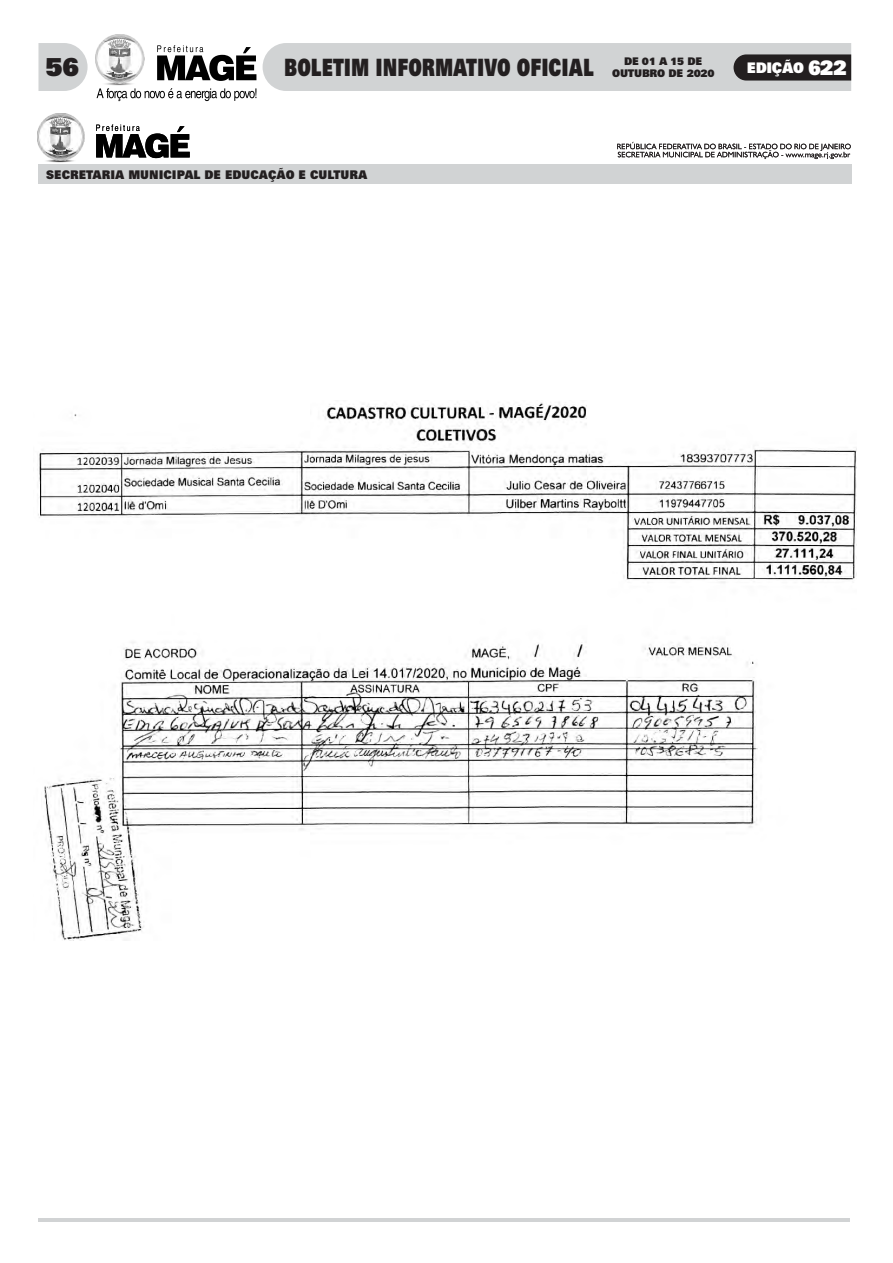
<style>
.page{position:relative;width:893px;height:1263px;background:#fff}
.page>*{position:absolute;margin:0;border:0;box-sizing:border-box;transform-origin:0 0}
.t1{font:900 25.65px "Zurich BT";color:#231f20}
.t2{font:900 24px "Zurich BT";color:#231f20;scale:.71 1}
.t3{font:900 14.7px "Zurich BT";letter-spacing:-.025em;color:#fff;scale:.94 1}
.t4{font:900 12px "Zurich BT";color:#231f20;scale:.93 1}
.t5{font:900 10.5px/12.6px "Zurich BT";letter-spacing:-.02em;color:#231f20;text-align:center;scale:.96 1}
.s1{font-size:20.7px}
</style>
<div class="page">
<hr style="left:38px;top:1218px;width:812px;height:4px;background:#d1d3d4">
<img style="left:38px;top:402px;width:818px;height:539px">
<img style="left:38px;top:114px;width:46px;height:44px">
<svg style="left:46px;top:158px;width:28px;height:5px"></svg>
<svg style="left:96px;top:124px;width:94px;height:34px"></svg>
<div style="left:39px;top:165px;width:813px;height:19px;background:#d1d3d4"></div>
<svg style="left:617px;top:142px;width:234px;height:17px"></svg>
<svg style="left:97px;top:45px;width:159px;height:56px"></svg>
<img style="left:95px;top:34px;width:50px;height:50px">
<svg style="left:38px;top:43px;width:50px;height:48px;background:#d6d8d9"></svg>
<svg style="left:263px;top:43px;width:588px;height:48px;background:#bfc1c2"></svg>
<h1 class="t1" style="left:45px;top:57px;width:36px">56</h1>
<h2 class="t2" style="left:284px;top:58px;width:437px">BOLETIM INFORMATIVO OFICIAL</h2>
<p class="t5" style="left:612px;top:56px;width:108px">DE 01 A 15 DE<br>OUTUBRO DE 2020</p>
<p class="t3" style="left:747px;top:62px;width:108px">EDIÇÃO <span class="s1">622</span></p>
<p class="t4" style="left:46px;top:170px;width:347px">SECRETARIA MUNICIPAL DE EDUC ÇÃO E CULTURA</p>
</div>
